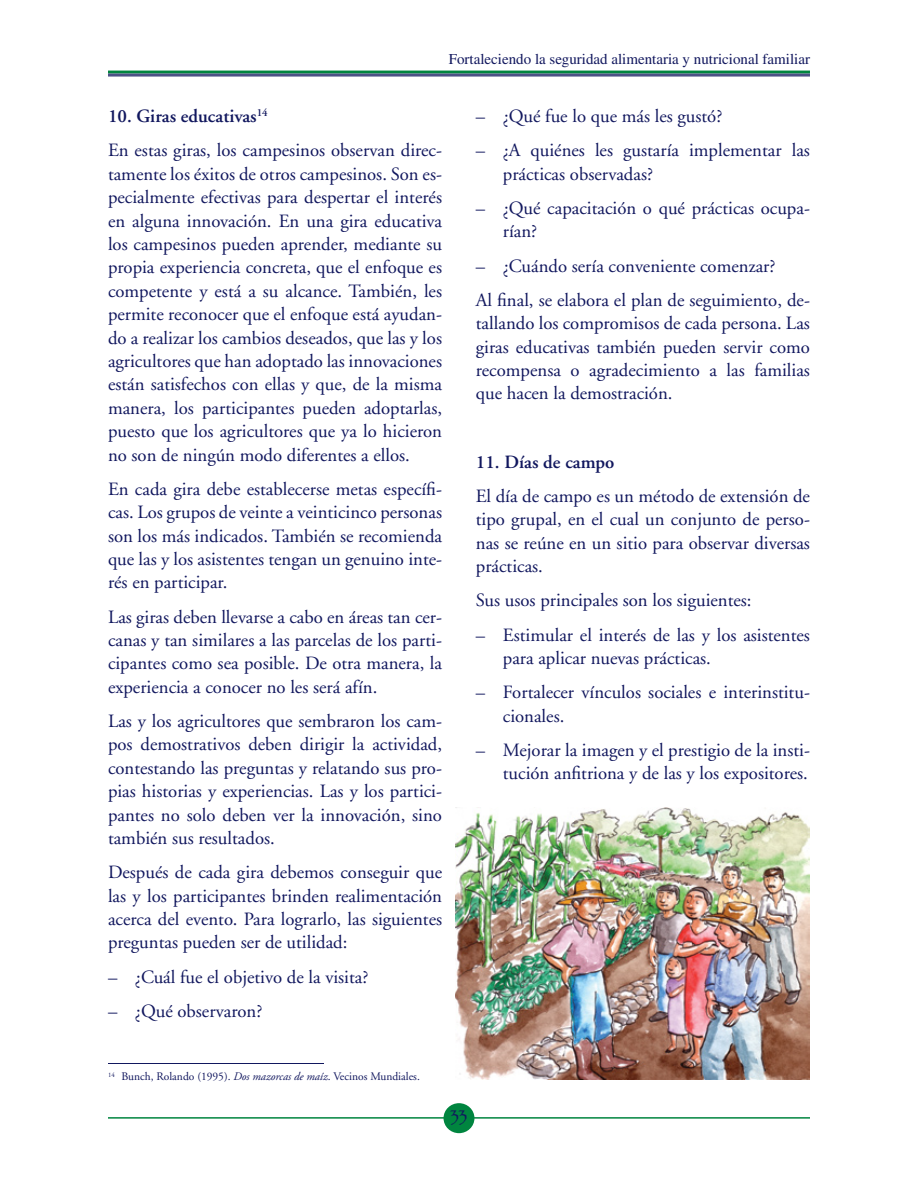
<style>
.page{position:relative;width:918px;height:1188px;background:#fff}
.page>*{position:absolute;margin:0;border:0;box-sizing:border-box;transform-origin:0 0}
.t1{font:18.75px/23.4px "Adobe Garamond";color:#11175e;text-align:justify}
.t2{font:600 18.75px "Adobe Garamond";color:#11175e}
.t3{font:18px "Papyrus";color:#11175e}
.t4{font:15px "Times";color:#11175e}
.t5{font:11.55px "Adobe Garamond";color:#11175e}
.s1{font-weight:600}
.s2{font-style:italic}
</style>
<div class="page">
<div style="left:444px;top:1103px;width:30px;height:30px;background:#00853f;border-radius:50%"></div>
<hr style="left:108px;top:1117px;width:338px;height:2px;background:#00853f">
<hr style="left:472px;top:1117px;width:338px;height:2px;background:#00853f">
<hr style="left:108px;top:71px;width:702px;height:3px;background:#00853f">
<hr style="left:108px;top:74px;width:702px;height:3px;background:#4c5186">
<hr style="left:108px;top:1063px;width:216px;height:1px;background:#11175e">
<img style="left:456px;top:807px;width:354px;height:273px">
<p class="t4" style="left:449px;top:51px;width:363px">Fortaleciendo la seguridad alimentaria y nutricional familiar</p>
<p class="t1" style="left:108px;top:100px;width:336px;line-height:34.2px"><span class="s1">10. Giras educativas</span><sup>14<br></sup>En estas giras, los campesinos observan direc-</p>
<p class="t1" style="left:108px;top:163px;width:336px">tamente los éxitos de otros campesinos. Son es&shy;pecialmente efectivas para despertar el interés en alguna innovación. En una gira educativa los campesinos pueden aprender, mediante su propia experiencia concreta, que el enfoque es competente y está a su alcance. También, les permite reconocer que el enfoque está ayudan&shy;do a realizar los cambios deseados, que las y los agricultores que han adoptado las innovaciones están satisfechos con ellas y que, de la misma manera, los participantes pueden adoptarlas, puesto que los agricultores que ya lo hicieron no son de ningún modo diferentes a ellos.</p>
<p class="t1" style="left:108px;top:478px;width:336px">En cada gira debe establecerse metas específi&shy;cas. Los grupos de veinte a veinticinco personas son los más indicados. También se recomienda que las y los asistentes tengan un genuino inte&shy;rés en participar.</p>
<p class="t1" style="left:108px;top:606px;width:336px">Las giras deben llevarse a cabo en áreas tan cer&shy;canas y tan similares a las parcelas de los parti&shy;cipantes como sea posible. De otra manera, la experiencia a conocer no les será afín.</p>
<p class="t1" style="left:108px;top:710px;width:336px">Las y los agricultores que sembraron los cam&shy;pos demostrativos deben dirigir la actividad, contestando las preguntas y relatando sus pro&shy;pias historias y experiencias. Las y los partici&shy;pantes no solo deben ver la innovación, sino también sus resultados.</p>
<p class="t1" style="left:108px;top:861px;width:336px">Después de cada gira debemos conseguir que las y los participantes brinden realimentación acerca del evento. Para lograrlo, las siguientes preguntas pueden ser de utilidad:</p>
<p class="t1" style="left:108px;top:965px;width:262px">– ¿Cuál fue el objetivo de la visita?</p>
<p class="t1" style="left:108px;top:1000px;width:156px">– ¿Qué observaron?</p>
<p class="t1" style="left:476px;top:105px;width:248px">– ¿Qué fue lo que más les gustó?</p>
<p class="t1" style="left:503px;top:139px;width:309px;text-indent:-27px">– ¿A quiénes les gustaría implementar las prác-ticas observadas?</p>
<p class="t1" style="left:503px;top:197px;width:309px;text-indent:-27px">– ¿Qué capacitación o qué prácticas ocupa&shy;rían?</p>
<p class="t1" style="left:476px;top:249px;width:336px;line-height:34.2px">– ¿Cuándo sería conveniente comenzar?<br>Al final, se elabora el plan de seguimiento, de-</p>
<p class="t1" style="left:476px;top:312px;width:336px">tallando los compromisos de cada persona. Las giras educativas también pueden servir como recompensa o agradecimiento a las familias que hacen la demostración.</p>
<p class="t2" style="left:476px;top:452px;width:140px">11. Días de campo</p>
<p class="t1" style="left:476px;top:485px;width:336px">El día de campo es un método de extensión de tipo grupal, en el cual un conjunto de perso&shy;nas se reúne en un sitio para observar diversas prácticas.</p>
<p class="t1" style="left:476px;top:589px;width:277px">Sus usos principales son los siguientes:</p>
<p class="t1" style="left:503px;top:623px;width:309px;text-indent:-27px">– Estimular el interés de las y los asistentes para aplicar nuevas prácticas.</p>
<p class="t1" style="left:503px;top:681px;width:309px;text-indent:-27px">– Fortalecer vínculos sociales e interinstitu&shy;cionales.</p>
<p class="t1" style="left:476px;top:739px;width:336px;text-align:right">– Mejorar la imagen y el prestigio de la insti&shy;tución anfitriona y de las y los expositores.</p>
<p class="t5" style="left:108px;top:1071px;width:313px"><sup>14</sup> Bunch, Rolando (1995). <span class="s2">Dos mazorcas de maíz</span>. Vecinos Mundiales.</p>
<p class="t3" style="left:450px;top:1106px;width:19px">33</p>
</div>
